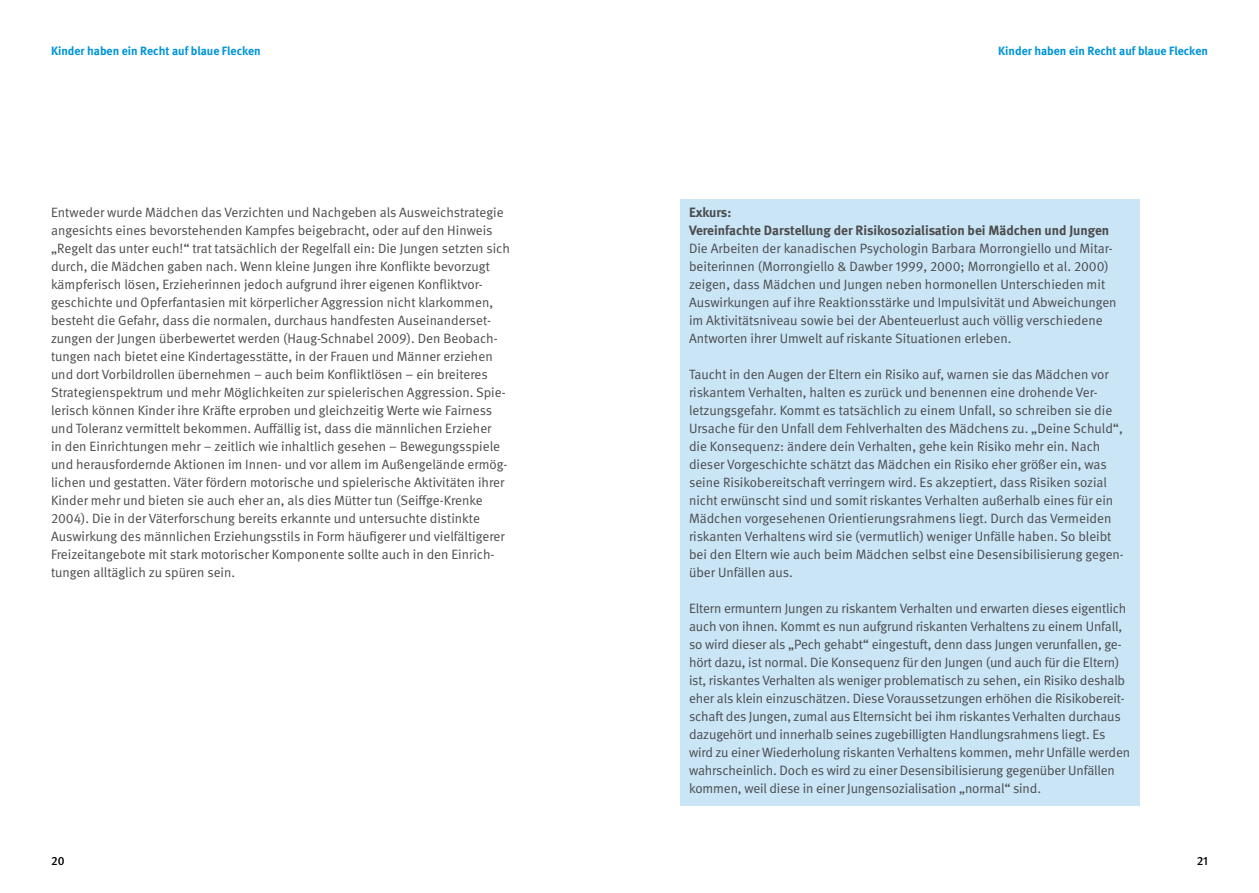
<style>
.page{position:relative;width:1259px;height:893px;background:#fff}
.page>*{position:absolute;margin:0;border:0;box-sizing:border-box;transform-origin:0 0}
.t1{font:13.5px/18px "DGUV Meta";color:#4b4b4d}
.t2{font:700 13.5px/18px "DGUV Meta";letter-spacing:-.005em;color:#4b4b4d}
.t3{font:700 12px "DGUV Meta";color:#0095d8}
.t4{font:500 12px "DGUV Meta";color:#000}
</style>
<div class="page">
<div style="left:680px;top:199px;width:460px;height:607px;background:#c9e5f6"></div>
<p class="t3" style="left:51px;top:44px;width:211px">Kinder haben ein Recht auf blaue Flecken</p>
<p class="t3" style="left:998px;top:44px;width:211px">Kinder haben ein Recht auf blaue Flecken</p>
<p class="t1" style="left:51px;top:203px;width:460px">Entweder wurde Mädchen das Verzichten und Nachgeben als Ausweichstrategie angesichts eines bevorstehenden Kampfes beigebracht, oder auf den Hinweis „Regelt das unter euch!“ trat tatsächlich der Regelfall ein: Die Jungen setzten sich durch, die Mädchen gaben nach. Wenn kleine Jungen ihre Konflikte bevorzugt kämpferisch lösen, Erzieherinnen jedoch aufgrund ihrer eigenen Konfliktvor&shy;geschichte und Opferfantasien mit körperlicher Aggression nicht klarkommen, besteht die Gefahr, dass die normalen, durchaus handfesten Auseinanderset&shy;zungen der Jungen überbewertet werden (Haug-Schnabel 2009). Den Beobach&shy;tungen nach bietet eine Kindertagesstätte, in der Frauen und Männer erziehen und dort Vorbildrollen übernehmen – auch beim Konfliktlösen – ein breiteres Strategienspektrum und mehr Möglichkeiten zur spielerischen Aggression. Spie&shy;lerisch können Kinder ihre Kräfte erproben und gleichzeitig Werte wie Fairness und Toleranz vermittelt bekommen. Auffällig ist, dass die männlichen Erzieher<br>in den Einrichtungen mehr – zeitlich wie inhaltlich gesehen – Bewegungsspiele und herausfordernde Aktionen im Innen- und vor allem im Außengelände ermög&shy;lichen und gestatten. Väter fördern motorische und spielerische Aktivitäten ihrer Kinder mehr und bieten sie auch eher an, als dies Mütter tun (Seiffge-Krenke 2004). Die in der Väterforschung bereits erkannte und untersuchte distinkte Auswirkung des männlichen Erziehungsstils in Form häufigerer und vielfältigerer Freizeitangebote mit stark motorischer Komponente sollte auch in den Einrich&shy;tungen alltäglich zu spüren sein.</p>
<p class="t2" style="left:689px;top:204px;width:422px">Exkurs:<br>Vereinfachte Darstellung der Risikosozialisation bei Mädchen und Jungen</p>
<p class="t1" style="left:689px;top:239px;width:429px">Die Arbeiten der kanadischen Psychologin Barbara Morrongiello und Mitar&shy;beiterinnen (Morrongiello &amp; Dawber 1999, 2000; Morrongiello et al. 2000) zeigen, dass Mädchen und Jungen neben hormonellen Unterschieden mit Auswirkungen auf ihre Reaktionsstärke und Impulsivität und Abweichungen im Aktivitätsniveau sowie bei der Abenteuerlust auch völlig verschiedene Antworten ihrer Umwelt auf riskante Situationen erleben.</p>
<p class="t1" style="left:689px;top:365px;width:436px">Taucht in den Augen der Eltern ein Risiko auf, warnen sie das Mädchen vor riskantem Verhalten, halten es zurück und benennen eine drohende Ver&shy;letzungsgefahr. Kommt es tatsächlich zu einem Unfall, so schreiben sie die Ursache für den Unfall dem Fehlverhalten des Mädchens zu. „Deine Schuld“, die Konsequenz: ändere dein Verhalten, gehe kein Risiko mehr ein. Nach dieser Vorgeschichte schätzt das Mädchen ein Risiko eher größer ein, was seine Risikobereitschaft verringern wird. Es akzeptiert, dass Risiken sozial nicht erwünscht sind und somit riskantes Verhalten außerhalb eines für ein Mädchen vorgesehenen Orientierungsrahmens liegt. Durch das Vermeiden riskanten Verhaltens wird sie (vermutlich) weniger Unfälle haben. So bleibt bei den Eltern wie auch beim Mädchen selbst eine Desensibilisierung gegen&shy;über Unfällen aus.</p>
<p class="t1" style="left:689px;top:599px;width:443px">Eltern ermuntern Jungen zu riskantem Verhalten und erwarten dieses eigentlich auch von ihnen. Kommt es nun aufgrund riskanten Verhaltens zu einem Unfall, so wird dieser als „Pech gehabt“ eingestuft, denn dass Jungen verunfallen, ge&shy;hört dazu, ist normal. Die Konsequenz für den Jungen (und auch für die Eltern) ist, riskantes Verhalten als weniger problematisch zu sehen, ein Risiko deshalb eher als klein einzuschätzen. Diese Voraussetzungen erhöhen die Risikobereit&shy;schaft des Jungen, zumal aus Elternsicht bei ihm riskantes Verhalten durchaus dazugehört und innerhalb seines zugebilligten Handlungsrahmens liegt. Es wird zu einer Wiederholung riskanten Verhaltens kommen, mehr Unfälle werden wahrscheinlich. Doch es wird zu einer Desensibilisierung gegenüber Unfällen kommen, weil diese in einer Jungensozialisation „normal“ sind.</p>
<p class="t4" style="left:51px;top:854px;width:15px">20</p>
<p class="t4" style="left:1196px;top:854px;width:13px">21</p>
</div>
